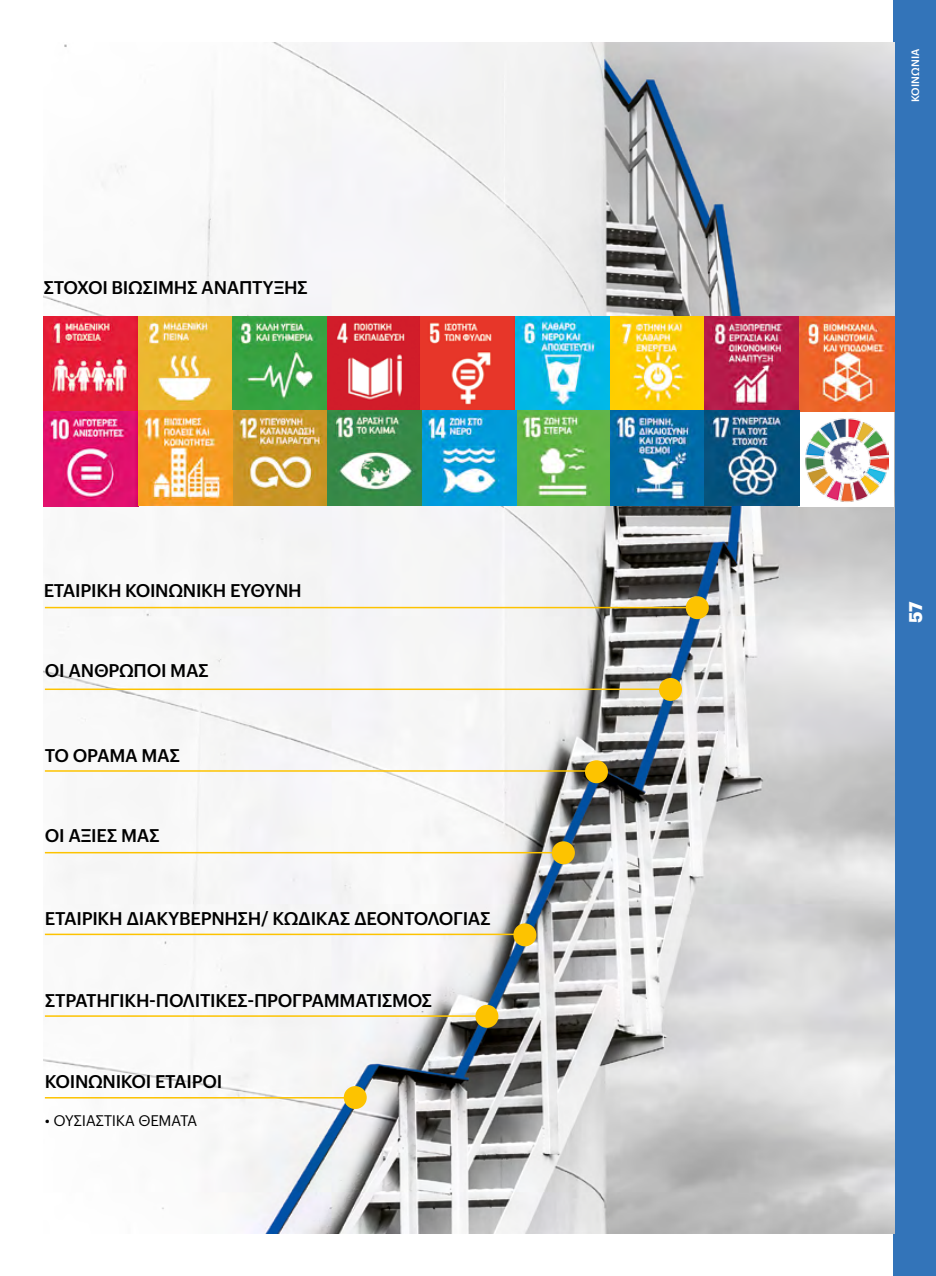
<style>
.page{position:relative;width:936px;height:1276px;background:#fff}
.page>*{position:absolute;margin:0;border:0;box-sizing:border-box;transform-origin:0 0}
.t1{font:500 18px "Graphik LCG";letter-spacing:-.015em;color:#000}
.t2{font:700 18px "Graphik LCG";color:#fff}
.t3{font:15px "Graphik LCG";letter-spacing:-.015em;color:#000}
.t4{font:500 10.5px "Graphik LCG";color:#fff}
</style>
<div class="page">
<div style="left:893px;top:0;width:42px;height:1276px;background:#3374b9"></div>
<img style="left:43px;top:43px;width:851px;height:1190px">
<div style="left:685px;top:596px;width:23px;height:23px;background:#fdc300;border-radius:50%"></div>
<div style="left:659px;top:678px;width:23px;height:23px;background:#fdc300;border-radius:50%"></div>
<div style="left:475px;top:1005px;width:23px;height:22px;background:#fdc300;border-radius:50%"></div>
<div style="left:513px;top:923px;width:23px;height:23px;background:#fdc300;border-radius:50%"></div>
<div style="left:344px;top:1086px;width:23px;height:23px;background:#fdc300;border-radius:50%"></div>
<div style="left:585px;top:760px;width:23px;height:23px;background:#fdc300;border-radius:50%"></div>
<div style="left:552px;top:841px;width:23px;height:23px;background:#fdc300;border-radius:50%"></div>
<svg style="left:799px;top:411px;width:94px;height:95px"></svg>
<img style="left:803px;top:413px;width:85px;height:92px">
<img style="left:43px;top:316px;width:851px;height:95px">
<svg style="left:138px;top:316px;width:94px;height:95px;background:#eec250"></svg>
<svg style="left:232px;top:316px;width:95px;height:95px;background:#4dab54"></svg>
<svg style="left:327px;top:316px;width:94px;height:95px;background:#d84a53"></svg>
<svg style="left:421px;top:316px;width:94px;height:95px;background:#e74f43"></svg>
<svg style="left:515px;top:316px;width:95px;height:95px;background:#2dc1e7"></svg>
<svg style="left:610px;top:316px;width:95px;height:95px;background:#f9d028"></svg>
<img style="left:43px;top:411px;width:661px;height:95px">
<img style="left:704px;top:411px;width:95px;height:95px">
<svg style="left:138px;top:411px;width:95px;height:95px;background:#f6b04f"></svg>
<svg style="left:233px;top:411px;width:94px;height:95px;background:#d1a446"></svg>
<svg style="left:327px;top:411px;width:95px;height:95px;background:#5d9f6a"></svg>
<hr style="left:45px;top:607px;width:652px;height:1px;background:#fdc300">
<hr style="left:45px;top:688px;width:626px;height:2px;background:#fdc300">
<hr style="left:45px;top:770px;width:552px;height:1px;background:#fdc300">
<hr style="left:45px;top:852px;width:518px;height:1px;background:#fdc300">
<hr style="left:45px;top:1015px;width:442px;height:2px;background:#fdc300">
<hr style="left:45px;top:1097px;width:311px;height:1px;background:#fdc300">
<hr style="left:45px;top:933px;width:480px;height:2px;background:#fdc300">
<p class="t1" style="left:43px;top:274px;width:12px">ΣΤΌΧΟΙ</p>
<p class="t1" style="left:112px;top:274px;width:21px">ΒΙΏΣΙ</p>
<p class="t1" style="left:158px;top:274px;width:69px">ΜΗΣ ΑΝΆΠΤΥ</p>
<p class="t1" style="left:274px;top:274px;width:23px">ΞΗΣ</p>
<p class="t1" style="left:44px;top:577px;width:234px">ΕΤΑΙΡΙ ΚΉ ΚΟΙΝ ΩΝΙ ΚΉ ΕΥΘΎΝΗ</p>
<p class="t1" style="left:45px;top:657px;width:100px">ΟΙ ΑΝΘΡΩΠΟΙ</p>
<p class="t1" style="left:170px;top:657px;width:39px">ΜΑΣ</p>
<p class="t1" style="left:45px;top:742px;width:135px">ΤΟ ΟΡΑΜΑ ΜΑΣ</p>
<p class="t1" style="left:45px;top:822px;width:115px">ΟΙ ΑΞΙ ΕΣ ΜΑΣ</p>
<p class="t1" style="left:45px;top:904px;width:158px">ΕΤΑΙΡΙ ΚΉ ΔΙΑΚΥΒΈΡΝΗΣΗ</p>
<p class="t1" style="left:261px;top:904px;width:129px">/ ΚΏΔΙ ΚΑΣ ΔΕΟΝΤΟΛΟ</p>
<p class="t1" style="left:453px;top:904px;width:38px">ΓΊΑΣ</p>
<p class="t1" style="left:45px;top:986px;width:122px">ΣΤΡΑΤΗ ΓΙΚΗ-ΠΟΛΙΤΙ</p>
<p class="t1" style="left:215px;top:986px;width:52px">ΚΕΣ-ΠΡΟ</p>
<p class="t1" style="left:292px;top:986px;width:128px">ΓΡΑΜΜΑΤΙΣΜΟΣ</p>
<p class="t1" style="left:45px;top:1067px;width:151px">ΚΟΙΝ ΩΝΙ ΚΟΙ ΕΤΑΙΡΟΙ</p>
<p class="t3" style="left:45px;top:1109px;width:154px">• ΟΥΣΙΑΣΤΙΚΆ ΘΈΜΑΤΑ</p>
<p class="t4" style="left:907px;top:102px;width:55px;rotate:-90deg">ΚΟΙΝΩΝΙΑ</p>
<p class="t2" style="left:901px;top:623px;width:23px;rotate:-90deg">57</p>
</div>
